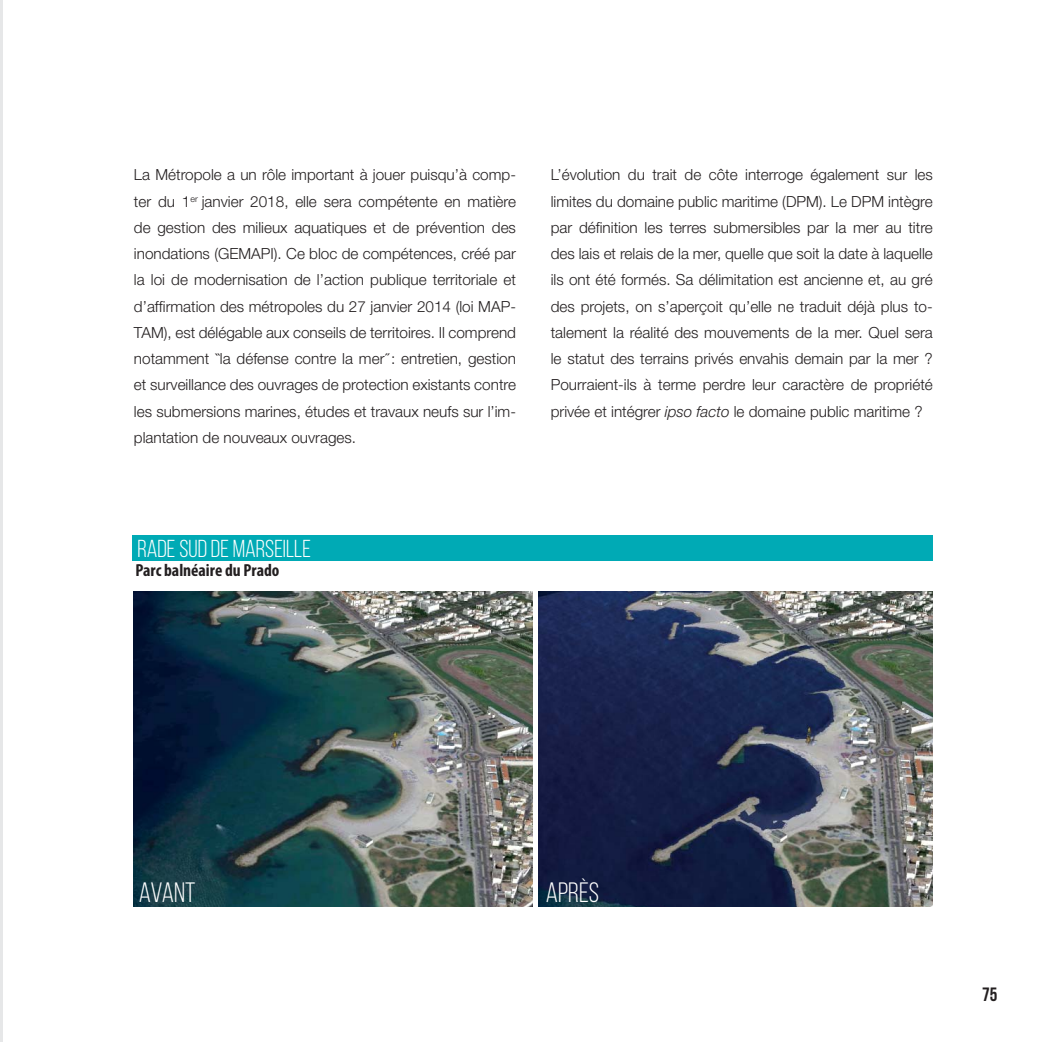
<style>
.page{position:relative;width:1042px;height:1042px;background:#fff}
.page>*{position:absolute;margin:0;border:0;box-sizing:border-box;transform-origin:0 0}
.t1{font:28px "Bebas Neue";color:#fff}
.t2{font:24.5px "Bebas Neue";color:#fff}
.t3{font:700 19.25px "Bebas Neue";color:#231f20}
.t4{font:700 condensed 17.5px "Myriad Pro";color:#231f20}
.t5{font:300 15.4px/26.2px "Helvetica Neue";color:#231f20;text-align:justify}
.s1{font-family:"Myriad Pro";font-weight:400}
.s2{font-style:italic}
</style>
<div class="page">
<hr style="left:0;top:0;width:2px;height:1042px;background:#e6e7e8">
<img style="left:134px;top:592px;width:399px;height:315px">
<img style="left:538px;top:592px;width:395px;height:315px">
<div style="left:132px;top:535px;width:801px;height:25px;background:#00aab5"></div>
<p class="t5" style="left:134px;top:163px;width:383px">La Métropole a un rôle important à jouer puisqu’à comp&shy;ter du 1<sup>er</sup> janvier 2018, elle sera compétente en matière de gestion des milieux aquatiques et de prévention des inondations (GEMAPI). Ce bloc de compétences, créé par la loi de modernisation de l’action publique territoriale et d’affirmation des métropoles du 27 janvier 2014 (loi MAP-TAM), est délégable aux conseils de territoires. Il comprend notamment <span class="s1">̏</span>la défense contre la mer<span class="s1">˝</span> : entretien, gestion et surveillance des ouvrages de protection existants contre les submersions marines, études et travaux neufs sur l’im&shy;plantation de nouveaux ouvrages.</p>
<p class="t5" style="left:551px;top:163px;width:383px">L’évolution du trait de côte interroge également sur les limites du domaine public maritime (DPM). Le DPM intègre par définition les terres submersibles par la mer au titre des lais et relais de la mer, quelle que soit la date à laquelle ils ont été formés. Sa délimitation est ancienne et, au gré des projets, on s’aperçoit qu’elle ne traduit déjà plus to&shy;talement la réalité des mouvements de la mer. Quel sera le statut des terrains privés envahis demain par la mer ?<br>Pourraient-ils à terme perdre leur caractère de propriété privée et intégrer <span class="s2">ipso facto</span> le domaine public maritime ?</p>
<h2 class="t2" style="left:137px;top:534px;width:175px">RADE SUD DE MARSEILLE</h2>
<p class="t4" style="left:135px;top:560px;width:146px">Parc balnéaire du Prado</p>
<h1 class="t1" style="left:139px;top:875px;width:58px">AVANT</h1>
<h1 class="t1" style="left:546px;top:875px;width:55px">APRÈS</h1>
<p class="t3" style="left:982px;top:983px;width:17px">75</p>
</div>
